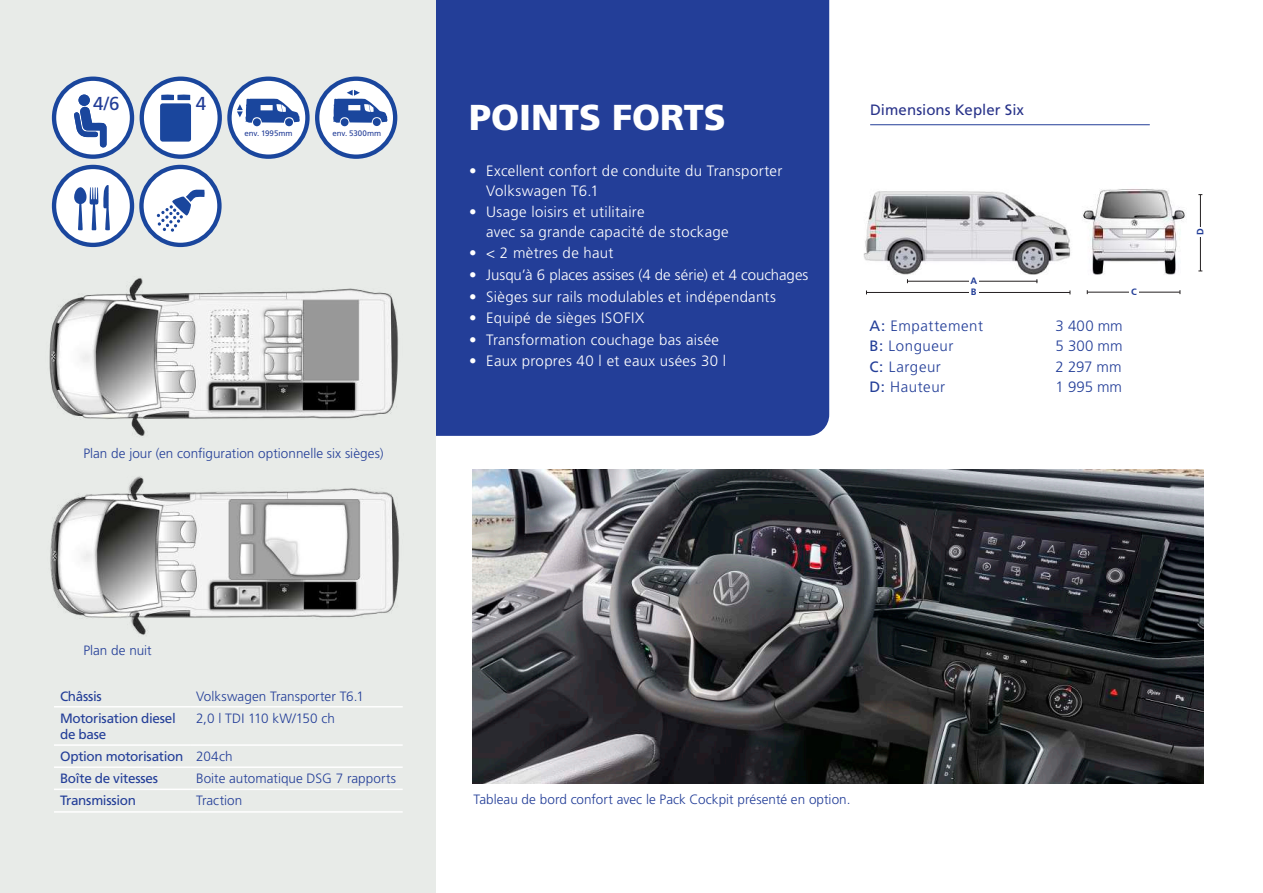
<style>
.page{position:relative;width:1263px;height:893px;background:#fff}
.page>*{position:absolute;margin:0;border:0;box-sizing:border-box;transform-origin:0 0}
.t1{font:900 36px "Frutiger";color:#fff}
.t2{font:18.75px "Frutiger";color:#233e98}
.t3{font:300 15px/19.5px "Frutiger";letter-spacing:.015em;color:#fff}
.t4{font:300 15px "Frutiger";letter-spacing:.035em;color:#233e98}
.t5{font:15px "Frutiger";letter-spacing:.005em;color:#29338a}
.t6{font:300 13.5px "Frutiger";letter-spacing:.005em;color:#233e98}
.t7{font:13.5px/16.2px "Frutiger";letter-spacing:-.02em;color:#233e98}
.t8{font:700 9.6px/10.8px "Frutiger";color:#233e98}
.t9{font:7.95px "Frutiger";letter-spacing:-.005em;color:#233e98}
.s1{font-weight:300}
.s2{font-weight:400}
</style>
<div class="page">
<img style="left:472px;top:470px;width:731px;height:313px">
<div style="left:436px;top:0;width:393px;height:436px;background:#233e98"></div>
<div style="left:0;top:0;width:436px;height:893px;background:#e8ebe8"></div>
<img style="left:49px;top:235px;width:388px;height:192px">
<img style="left:50px;top:427px;width:388px;height:208px">
<hr style="left:870px;top:124px;width:280px;height:1px;background:#233e98">
<img style="left:1083px;top:189px;width:103px;height:86px">
<hr style="left:1087px;top:292px;width:93px;height:1px;background:#231f20">
<hr style="left:1200px;top:195px;width:1px;height:76px;background:#231f20">
<div style="left:1129px;top:288px;width:10px;height:9px;background:#fff"></div>
<div style="left:1196px;top:227px;width:9px;height:10px;background:#fff"></div>
<img style="left:863px;top:191px;width:208px;height:83px">
<hr style="left:907px;top:281px;width:130px;height:1px;background:#231f20">
<hr style="left:866px;top:292px;width:204px;height:1px;background:#231f20">
<div style="left:969px;top:277px;width:9px;height:9px;background:#fff"></div>
<div style="left:969px;top:288px;width:9px;height:9px;background:#fff"></div>
<div style="left:54px;top:167px;width:78px;height:78px;background:#fff;border-radius:50%"></div>
<div style="left:52px;top:165px;width:82px;height:82px;border:4px solid #1a469d;border-radius:50%"></div>
<svg style="left:74px;top:185px;width:36px;height:45px"></svg>
<svg style="left:141px;top:167px;width:78px;height:78px;fill:#fff"></svg>
<div style="left:139px;top:165px;width:83px;height:82px;border:4px solid #1a469d;border-radius:50%"></div>
<svg style="left:157px;top:189px;width:48px;height:43px"></svg>
<div style="left:54px;top:79px;width:78px;height:78px;background:#fff;border-radius:50%"></div>
<div style="left:52px;top:77px;width:82px;height:82px;border:4px solid #1a469d;border-radius:50%"></div>
<svg style="left:74px;top:95px;width:33px;height:53px"></svg>
<div style="left:79px;top:95px;width:11px;height:11px;background:#1a469d;border-radius:50%"></div>
<div style="left:142px;top:79px;width:78px;height:78px;background:#fff;border-radius:50%"></div>
<div style="left:140px;top:77px;width:82px;height:82px;border:4px solid #1a469d;border-radius:50%"></div>
<div style="left:160px;top:103px;width:31px;height:39px;background:#1a469d;border-radius:3px"></div>
<svg style="left:161px;top:95px;width:29px;height:5px"></svg>
<svg style="left:229px;top:79px;width:78px;height:78px;fill:#fff"></svg>
<div style="left:227px;top:77px;width:83px;height:82px;border:4px solid #1a469d;border-radius:50%"></div>
<svg style="left:237px;top:99px;width:63px;height:24px"></svg>
<div style="left:253px;top:118px;width:8px;height:8px;background:#1a469d;border-radius:50%"></div>
<div style="left:285px;top:118px;width:8px;height:8px;background:#1a469d;border-radius:50%"></div>
<div style="left:317px;top:79px;width:78px;height:78px;background:#fff;border-radius:50%"></div>
<div style="left:315px;top:77px;width:82px;height:82px;border:4px solid #1a469d;border-radius:50%"></div>
<div style="left:341px;top:118px;width:7px;height:8px;background:#1a469d;border-radius:50%"></div>
<svg style="left:333px;top:90px;width:54px;height:33px"></svg>
<div style="left:373px;top:118px;width:8px;height:8px;background:#1a469d;border-radius:50%"></div>
<hr style="left:54px;top:706px;width:136px;height:1px;background:#fff">
<hr style="left:190px;top:706px;width:213px;height:1px;background:#fff">
<hr style="left:54px;top:744px;width:136px;height:2px;background:#fff">
<hr style="left:190px;top:744px;width:213px;height:2px;background:#fff">
<hr style="left:54px;top:766px;width:136px;height:2px;background:#fff">
<hr style="left:190px;top:766px;width:213px;height:2px;background:#fff">
<hr style="left:54px;top:789px;width:136px;height:1px;background:#fff">
<hr style="left:190px;top:789px;width:213px;height:1px;background:#fff">
<hr style="left:54px;top:811px;width:136px;height:2px;background:#fff">
<hr style="left:190px;top:811px;width:213px;height:2px;background:#fff">
<p class="t2" style="left:93px;top:93px;width:28px">4/6</p>
<p class="t2" style="left:196px;top:93px;width:12px">4</p>
<p class="t9" style="left:244px;top:129px;width:50px">env. 1995mm</p>
<p class="t9" style="left:333px;top:129px;width:50px">env. 5300mm</p>
<p class="t6" style="left:83px;top:446px;width:302px">Plan de jour (en configuration optionnelle six sièges)</p>
<p class="t6" style="left:83px;top:643px;width:70px">Plan de nuit</p>
<p class="t7" style="left:60px;top:688px;width:43px">Châssis</p>
<p class="t6" style="left:196px;top:688px;width:169px">Volkswagen Transporter T6.1</p>
<p class="t7" style="left:60px;top:710px;width:117px">Motorisation diesel de base</p>
<p class="t6" style="left:196px;top:711px;width:140px">2,0 l TDI 110 kW/150 ch</p>
<p class="t7" style="left:60px;top:745px;width:174px;line-height:22.2px">Option motorisation <span class="s1">204ch<br></span>Boîte de vitesses</p>
<p class="t6" style="left:196px;top:771px;width:201px">Boite automatique DSG 7 rapports</p>
<p class="t7" style="left:60px;top:792px;width:78px">Transmission</p>
<p class="t6" style="left:196px;top:793px;width:48px">Traction</p>
<h1 class="t1" style="left:469px;top:96px;width:258px">POINTS FORTS</h1>
<p class="t3" style="left:486px;top:161px;width:298px;text-indent:-17px">• Excellent confort de conduite du Transporter<br>Volkswagen T6.1</p>
<p class="t3" style="left:486px;top:202px;width:244px;text-indent:-17px">• Usage loisirs et utilitaire<br>avec sa grande capacité de stockage</p>
<p class="t3" style="left:469px;top:243px;width:146px">• &lt; 2 mètres de haut</p>
<p class="t3" style="left:469px;top:265px;width:341px">• Jusqu’à 6 places assises (4 de série) et 4 couchages</p>
<p class="t3" style="left:469px;top:287px;width:308px">• Sièges sur rails modulables et indépendants</p>
<p class="t3" style="left:469px;top:308px;width:176px">• Equipé de sièges ISOFIX</p>
<p class="t3" style="left:469px;top:330px;width:251px">• Transformation couchage bas aisée</p>
<p class="t3" style="left:469px;top:351px;width:258px">• Eaux propres 40 l et eaux usées 30 l</p>
<p class="t5" style="left:870px;top:101px;width:155px">Dimensions Kepler Six</p>
<p class="t8" style="left:970px;top:275px;width:8px">A<br>B</p>
<p class="t8" style="left:1131px;top:286px;width:7px">C</p>
<p class="t4" style="left:869px;top:317px;width:115px"><span class="s2">A:</span> Empattement</p>
<p class="t4" style="left:1055px;top:317px;width:69px">3 400 mm</p>
<p class="t4" style="left:869px;top:337px;width:85px"><span class="s2">B:</span> Longueur</p>
<p class="t4" style="left:1055px;top:337px;width:69px">5 300 mm</p>
<p class="t4" style="left:869px;top:358px;width:73px"><span class="s2">C:</span> Largeur</p>
<p class="t4" style="left:1055px;top:358px;width:68px">2 297 mm</p>
<p class="t4" style="left:869px;top:378px;width:77px"><span class="s2">D:</span> Hauteur</p>
<p class="t4" style="left:1055px;top:378px;width:68px">1 995 mm</p>
<p class="t8" style="left:1195px;top:235px;width:8px;rotate:-90deg">D</p>
<p class="t6" style="left:473px;top:792px;width:378px">Tableau de bord confort avec le Pack Cockpit présenté en option.</p>
</div>
